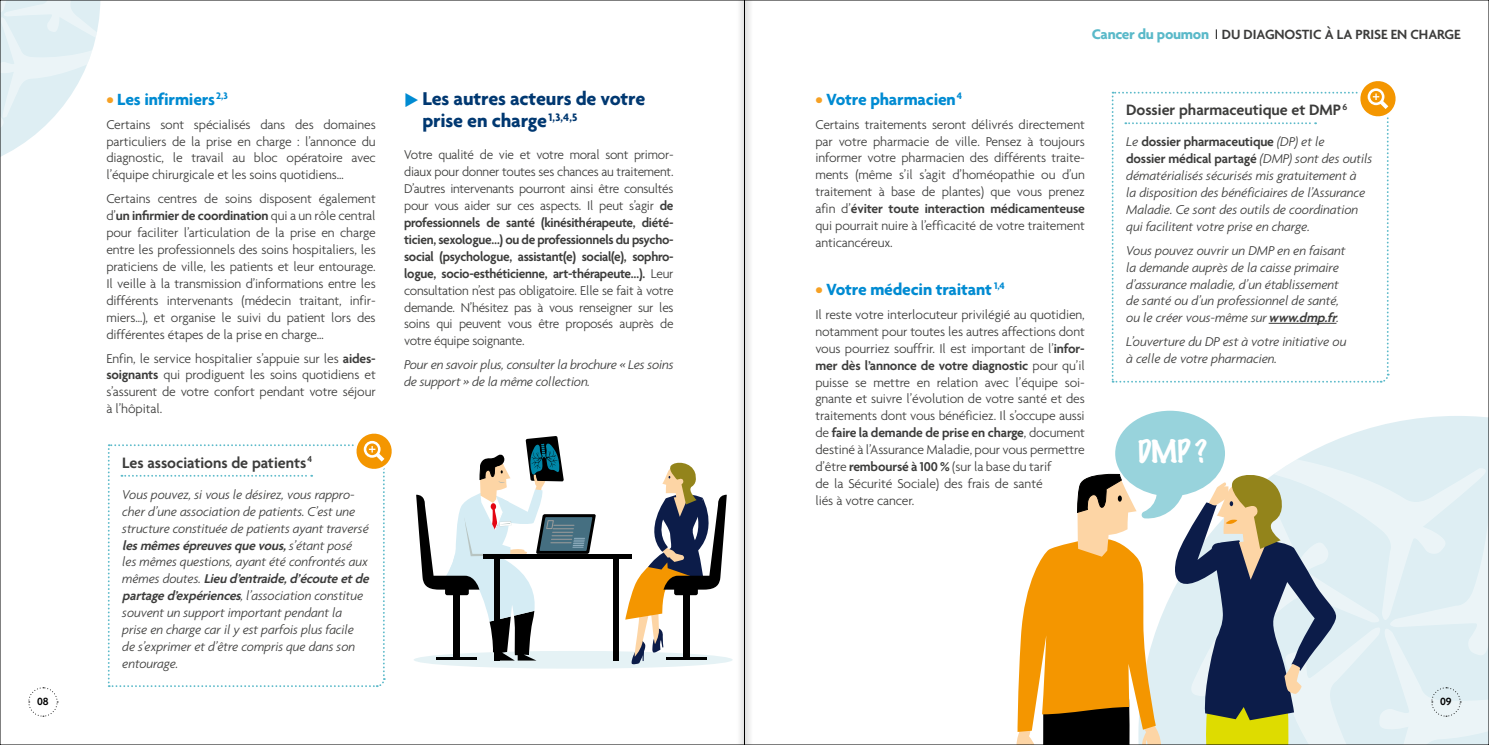
<style>
.page{position:relative;width:1489px;height:745px;background:#fff}
.page>*{position:absolute;margin:0;border:0;box-sizing:border-box;transform-origin:0 0}
.t1{font:100 28.38px "Marker Felt";color:#fff}
.t2{font:700 20px/21.9px "Agenda";letter-spacing:-.01em;color:#003871}
.t3{font:700 17.5px "Agenda";letter-spacing:-.01em;color:#008bd2}
.t4{font:600 16.25px "Agenda";color:#3c3c3b}
.t5{font:600 14.38px "Agenda";letter-spacing:-.005em;color:#3c3c3b}
.t6{font:300 13.75px/16.9px "Agenda";letter-spacing:-.01em;color:#3c3c3b;text-align:justify}
.t7{font:italic 300 13.75px/16.9px "Agenda";letter-spacing:-.01em;color:#3c3c3b}
.t8{font:600 11.25px "Agenda";color:#000}
.s1{color:#f6a124}
.s2{font-weight:600}
.s3{color:#008bd2}
.s4{font-weight:700;font-size:15px;color:#5ab9c9}
.s5{font-weight:300;font-size:15px;color:#000}
.s6{font-weight:600;font-style:normal}
</style>
<div class="page">
<svg style="left:2px;top:2px;width:98px;height:154px"></svg>
<svg style="left:28px;top:687px;width:30px;height:29px"></svg>
<svg style="left:108px;top:433px;width:284px;height:254px"></svg>
<svg style="left:1016px;top:410px;width:470px;height:332px"></svg>
<div style="left:413px;top:650px;width:319px;height:18px;background:#e5f2f5;border-radius:50%"></div>
<div style="left:613px;top:556px;width:6px;height:104px;background:#000"></div>
<div style="left:483px;top:553px;width:148px;height:5px;background:#000"></div>
<svg style="left:625px;top:462px;width:101px;height:202px"></svg>
<svg style="left:1111px;top:81px;width:285px;height:302px"></svg>
<svg style="left:416px;top:436px;width:180px;height:224px"></svg>
<div style="left:744px;top:0;width:9px;height:744px;background:#ededed"></div>
<div style="left:736px;top:0;width:8px;height:744px;background:#f3f3f3"></div>
<hr style="left:744px;top:0;width:1px;height:744px;background:#000">
<p class="t3" style="left:106px;top:88px;width:123px"><span class="s1">•</span> Les infirmiers<sup>2,3</sup></p>
<p class="t6" style="left:106px;top:115px;width:271px">Certains sont spécialisés dans des domaines particuliers de la prise en charge : l’annonce du diagnostic, le travail au bloc opératoire avec l’équipe chirurgicale et les soins quotidiens…</p>
<p class="t6" style="left:106px;top:190px;width:271px">Certains centres de soins disposent également d’<span class="s2">un infirmier de coordination</span> qui a un rôle central pour faciliter l’articulation de la prise en charge entre les professionnels des soins hospitaliers, les praticiens de ville, les patients et leur entourage.<br>Il veille à la transmission d’informations entre les différents intervenants (médecin traitant, infir&shy;miers…), et organise le suivi du patient lors des différentes étapes de la prise en charge…</p>
<p class="t6" style="left:106px;top:349px;width:271px">Enfin, le service hospitalier s’appuie sur les <span class="s2">aides&shy;soignants</span> qui prodiguent les soins quotidiens et s’assurent de votre confort pendant votre séjour à l’hôpital.</p>
<p class="t4" style="left:122px;top:452px;width:191px">Les associations de patients <sup>4</sup></p>
<p class="t7" style="left:122px;top:485px;width:251px">Vous pouvez, si vous le désirez, vous rappro&shy;cher d’une association de patients. C’est une structure constituée de patients ayant traversé <span class="s2">lesmêmesépreuvesquevous,</span>s ’ é ta n t p o s é<br>les mêmes questions, ayant été confrontés aux m ê m e s d o u t e s . <span class="s2">Lieu d’entraide,d’écouteetde partaged’expériences</span>, l’association constitue souvent un support important pendant la<br>prise en charge car il y est parfois plus facile<br>de s’exprimer et d’être compris que dans son entourage.</p>
<h2 class="t2" style="left:422px;top:87px;width:224px;text-indent:-18px"><span class="s3">◆</span> Les autres acteurs de votre prise en charge<sup>1,3,4,5</sup></h2>
<p class="t6" style="left:404px;top:146px;width:271px">Votre qualité de vie et votre moral sont primor&shy;diaux pour donner toutes ses chances au traitement.<br>D’autres intervenants pourront ainsi être consultés pour vous aider sur ces aspects. Il peut s’agir <span class="s2">de professionnels de santé (kinésithérapeute, diété&shy;ticien, sexologue…) ou de professionnels du psycho&shy;social (psychologue, assistant(e) social(e), sophro&shy;logue, socio-esthéticienne, art-thérapeute…).</span> Leur consultation n’est pas obligatoire. Elle se fait à votre demande. N’hésitez pas à vous renseigner sur les soins qui peuvent vous être proposés auprès de votre équipe soignante.</p>
<p class="t7" style="left:404px;top:356px;width:271px">Pour en savoir plus, consulter la brochure « Les soins de support » de la même collection.</p>
<p class="t5" style="left:1091px;top:26px;width:370px"><span class="s4">Cancer du poumon</span> <span class="s5">I</span> DU DIAGNOSTIC À LA PRISE EN CHARGE</p>
<p class="t3" style="left:815px;top:88px;width:148px"><span class="s1">•</span> Votre pharmacien<sup>4</sup></p>
<p class="t6" style="left:815px;top:115px;width:271px">Certains traitements seront délivrés directement par votre pharmacie de ville. Pensez à toujours informer votre pharmacien des différents traite&shy;ments (même s’il s’agit d’homéopathie ou d’un traitement à base de plantes) que vous prenez afin d’<span class="s2">éviter toute interaction médicamenteuse </span>qui pourrait nuire à l’efficacité de votre traitement anticancéreux.</p>
<p class="t3" style="left:815px;top:278px;width:191px"><span class="s1">•</span> Votre médecin traitant <sup>1,4</sup></p>
<p class="t6" style="left:815px;top:305px;width:271px;text-align:left">Il reste votre interlocuteur privilégié au quotidien, notamment pour toutes les autres affections dont vous pourriez souffrir. Il est important de l’<span class="s2">infor&shy;mer dès l’annonce de votre diagnostic</span> pour qu’il puisse se mettre en relation avec l’équipe soi&shy;gnante et suivre l’évolution de votre santé et des traitements dont vous bénéficiez. Il s’occupe aussi de <span class="s2">faire la demande de prise en charge</span>, document destiné à l’Assurance Maladie, pour vous permettre d’être <span class="s2">remboursé à 100 %</span> (sur la base du tarif<br>de la Sécurité Sociale) des frais de santé<br>liés à votre cancer.</p>
<p class="t4" style="left:1126px;top:100px;width:222px">Dossier pharmaceutique et DMP<sup>6</sup></p>
<p class="t7" style="left:1126px;top:133px;width:248px">Le <span class="s6">dossier pharmaceutique</span> (DP) et le<br><span class="s6">dossier médical partagé</span> (DMP) sont des outils dématérialisés sécurisés mis gratuitement à<br>la disposition des bénéficiaires de l’Assurance Maladie. Ce sont des outils de coordination qui facilitent votre prise en charge.</p>
<p class="t7" style="left:1126px;top:241px;width:221px">Vous pouvez ouvrir un DMP en en faisant la demande auprès de la caisse primaire d’assurance maladie, d’un établissement de santé ou d’un professionnel de santé, ou le créer vous-même sur <span class="s2">www.dmp.fr</span>.</p>
<p class="t7" style="left:1126px;top:333px;width:222px">L’ouverture du DP est à votre initiative ou à celle de votre pharmacien.</p>
<h1 class="t1" style="left:1137px;top:428px;width:71px">DMP ?</h1>
<p class="t8" style="left:37px;top:694px;width:13px">08</p>
<p class="t8" style="left:1439px;top:694px;width:13px">09</p>
</div>
